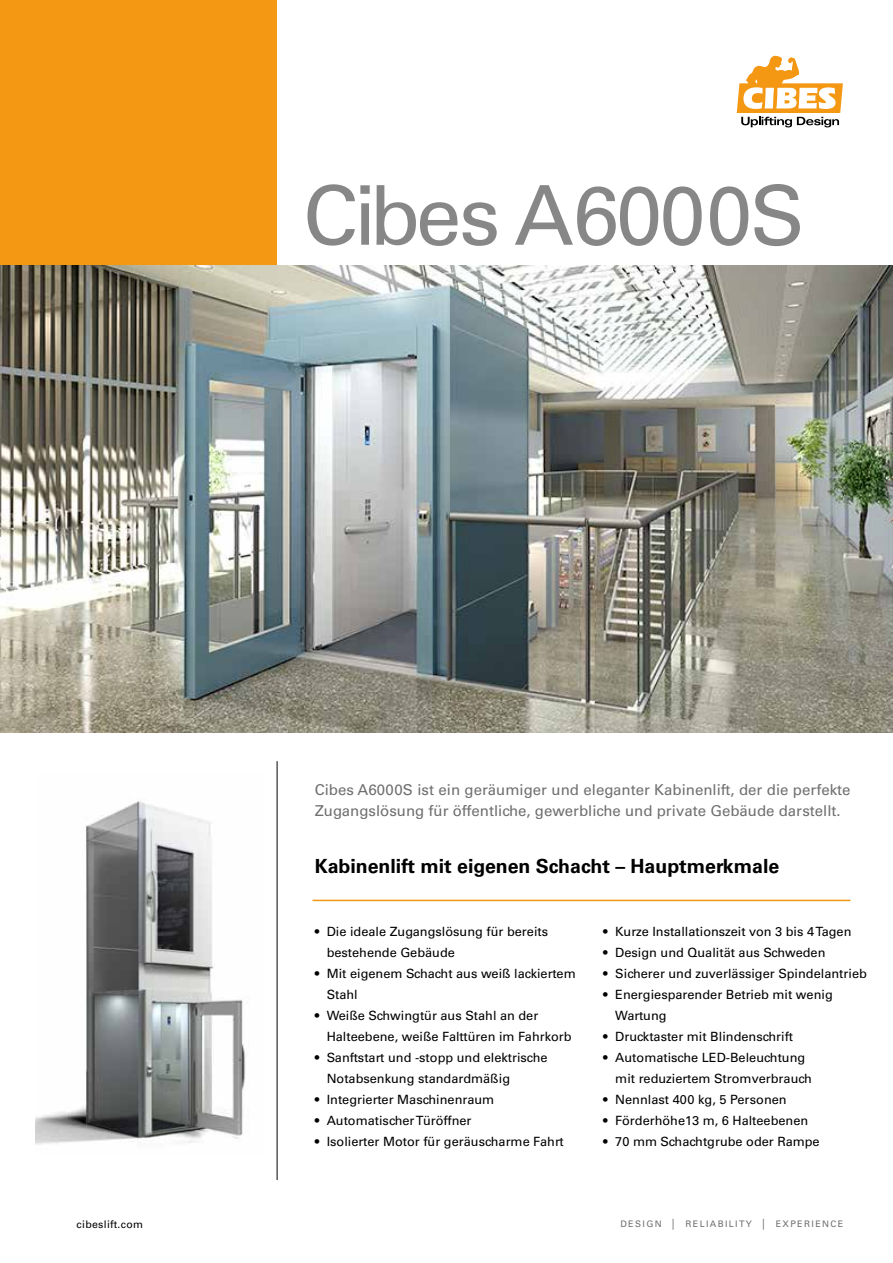
<style>
.page{position:relative;width:893px;height:1263px;background:#fff}
.page>*{position:absolute;margin:0;border:0;box-sizing:border-box;transform-origin:0 0}
.t1{font:82.5px "Univers LT Std";letter-spacing:-.03em;color:#878787}
.t2{font:700 19.5px "Univers LT Std";color:#000}
.t3{font:15px/21px "Univers LT Std";color:#706f6f}
.t4{font:12.75px/21px "Univers LT Std";color:#000}
.t5{font:10.5px "Univers LT Std";letter-spacing:.03em;color:#000}
.t6{font:9px "Univers LT Std";letter-spacing:.15em;color:#706f6f}
.s1{font-family:"Arial"}
</style>
<div class="page">
<div style="left:0;top:0;width:276px;height:266px;background:#f49712"></div>
<svg style="left:737px;top:55px;width:106px;height:72px"></svg>
<hr style="left:276px;top:761px;width:2px;height:419px;background:#575756">
<img style="left:35px;top:801px;width:211px;height:344px">
<img style="left:0;top:266px;width:893px;height:467px">
<hr style="left:313px;top:900px;width:537px;height:1px;background:#f49712">
<h1 class="t1" style="left:303px;top:167px;width:503px">Cibes A6000S</h1>
<p class="t3" style="left:315px;top:780px;width:537px">Cibes A6000S ist ein geräumiger und eleganter Kabinenlift, der die perfekte<br>Zugangslösung für öffentliche, gewerbliche und private Gebäude darstellt.</p>
<h2 class="t2" style="left:315px;top:855px;width:466px">Kabinenlift mit eigenen Schacht – Hauptmerkmale</h2>
<p class="t4" style="left:327px;top:921px;width:223px;text-indent:-12px">• Die ideale Zugangslösung für bereits bestehende Gebäude</p>
<p class="t4" style="left:327px;top:963px;width:251px;text-indent:-12px">• Mit eigenem Schacht aus weiß lackiertem<br>Stahl</p>
<p class="t4" style="left:327px;top:1005px;width:247px;text-indent:-12px">• Weiße Schwingtür aus Stahl an der<br>Halteebene, weiße Falttüren im Fahrkorb</p>
<p class="t4" style="left:327px;top:1047px;width:222px;text-indent:-12px">• Sanftstart und -stopp und elektrische<br>Notabsenkung standardmäßig</p>
<p class="t4" style="left:315px;top:1089px;width:181px">• Integrierter Maschinenraum</p>
<p class="t4" style="left:315px;top:1110px;width:158px">• Automatischer Türöffner</p>
<p class="t4" style="left:315px;top:1131px;width:251px">• Isolierter Motor für geräuscharme Fahrt</p>
<p class="t4" style="left:603px;top:921px;width:250px">• Kurze Installationszeit von 3 bis 4 Tagen</p>
<p class="t4" style="left:603px;top:942px;width:224px">• Design und Qualität aus Schweden</p>
<p class="t4" style="left:603px;top:963px;width:265px">• Sicherer und zuverlässiger Spindelantrieb</p>
<p class="t4" style="left:615px;top:984px;width:219px;text-indent:-12px">• Energiesparender Betrieb mit wenig<br>Wartung</p>
<p class="t4" style="left:603px;top:1026px;width:191px">• Drucktaster mit Blindenschrift</p>
<p class="t4" style="left:615px;top:1047px;width:198px;text-indent:-12px">• Automatische LED-Beleuchtung mit reduziertem Stromverbrauch</p>
<p class="t4" style="left:603px;top:1089px;width:185px">• Nennlast 400 kg, 5 Personen</p>
<p class="t4" style="left:603px;top:1110px;width:206px">• Förderhöhe13 m, 6 Halteebenen</p>
<p class="t4" style="left:603px;top:1131px;width:218px">• 70 mm Schachtgrube oder Rampe</p>
<p class="t5" style="left:77px;top:1218px;width:68px">cibeslift.com</p>
<p class="t6" style="left:620px;top:1218px;width:224px">DESIGN <span class="s1">│</span> RELIABILITY <span class="s1">│</span> EXPERIENCE</p>
</div>
